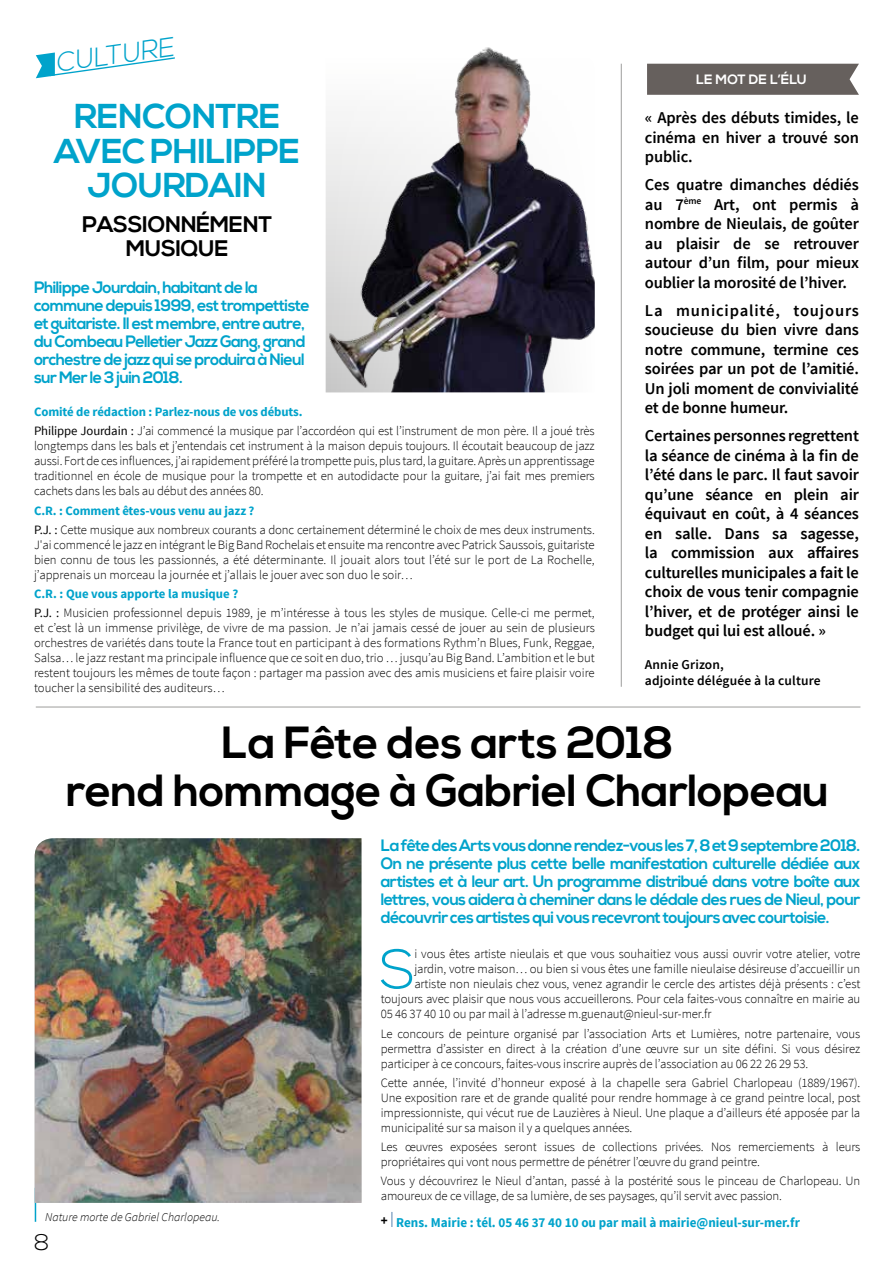
<style>
.page{position:relative;width:893px;height:1263px;background:#fff}
.page>*{position:absolute;margin:0;border:0;box-sizing:border-box;transform-origin:0 0}
.t1{font:300 55.65px "Nexa";color:#00a3cb}
.t2{font:700 45px/48px "Nexa";letter-spacing:-.01em;color:#000;text-align:center}
.t3{font:700 34.5px/34.5px "Nexa";letter-spacing:-.02em;color:#00a3cb;text-align:center}
.t4{font:300 27px "Nexa";color:#00a3cb}
.t5{font:700 22.5px/24px "Nexa";letter-spacing:-.02em;color:#000;text-align:center}
.t6{font:300 22.5px "Nexa";color:#000}
.t7{font:600 16.5px/19.5px "Source Sans Pro";letter-spacing:-.01em;color:#000;text-align:justify}
.t8{font:700 16.5px/18px "Nexa";letter-spacing:-.04em;color:#00a3cb;text-align:justify}
.t9{font:700 13.5px "Source Sans Pro";color:#00a3cb}
.t10{font:600 13.5px/16.5px "Source Sans Pro";letter-spacing:.01em;color:#000}
.t11{font:700 13.5px "Nexa";letter-spacing:.01em;color:#fff}
.t12{font:300 12.75px/15px "Source Sans Pro";letter-spacing:-.01em;color:#000;text-align:justify}
.t13{font:italic 300 12px "Source Sans Pro";color:#000}
.s1{font-weight:700;color:#00a3cb}
.s2{font-weight:400}
.s3{color:#000}
.s4{font-weight:300;font-size:22.95px;color:#05488a}
</style>
<div class="page">
<hr style="left:35px;top:1188px;width:1px;height:34px;background:#00a3cb">
<hr style="left:36px;top:707px;width:824px;height:1px;background:#9d9d9c">
<svg style="left:36px;top:53px;width:139px;height:25px"></svg>
<img style="left:327px;top:47px;width:268px;height:345px">
<img style="left:35px;top:838px;width:326px;height:365px">
<div style="left:647px;top:64px;width:212px;height:31px;background:#66605d"></div>
<hr style="left:621px;top:64px;width:1px;height:623px;background:#9d9d9c">
<h3 class="t4" style="left:54px;top:47px;width:120px;rotate:-8deg">CULTURE</h3>
<h3 class="t3" style="left:54px;top:101px;width:247px">RENCONTRE<br>AVEC PHILIPPE<br>JOURDAIN</h3>
<h3 class="t5" style="left:82px;top:213px;width:192px">PASSIONNÉMENT<br>MUSIQUE</h3>
<p class="t8" style="left:34px;top:279px;width:277px;text-align:left">Philippe Jourdain, habitant de la commune depuis 1999, est trompettiste et guitariste. Il est membre, entre autre, du Combeau Pelletier Jazz Gang, grand orchestre de jazz qui se produira à Nieul sur Mer le 3 juin 2018.</p>
<p class="t12" style="left:34px;top:402px;width:562px;line-height:18.9px"><span class="s1">Comité de rédaction : Parlez-nous de vos débuts.<br></span><span class="s2">Philippe Jourdain :</span> J’ai commencé la musique par l’accordéon qui est l’instrument de mon père. Il a joué très</p>
<p class="t12" style="left:34px;top:438px;width:562px">longtemps dans les bals et j’entendais cet instrument à la maison depuis toujours. Il écoutait beaucoup de jazz aussi. Fort de ces influences, j’ai rapidement préféré la trompette puis, plus tard, la guitare. Après un apprentissage traditionnel en école de musique pour la trompette et en autodidacte pour la guitare, j’ai fait mes premiers cachets dans les bals au début des années 80.</p>
<p class="t12" style="left:34px;top:501px;width:562px;line-height:18.9px"><span class="s1">C.R. : Comment êtes-vous venu au jazz ?<br></span><span class="s2">P.J. :</span> Cette musique aux nombreux courants a donc certainement déterminé le choix de mes deux instruments.</p>
<p class="t12" style="left:34px;top:537px;width:562px">J'ai commencé le jazz en intégrant le Big Band Rochelais et ensuite ma rencontre avec Patrick Saussois, guitariste bien connu de tous les passionnés, a été déterminante. Il jouait alors tout l’été sur le port de La Rochelle, j’apprenais un morceau la journée et j’allais le jouer avec son duo le soir…</p>
<p class="t12" style="left:34px;top:584px;width:562px;line-height:18.9px"><span class="s1">C.R. : Que vous apporte la musique ?<br></span><span class="s2">P.J. :</span> Musicien professionnel depuis 1989, je m’intéresse à tous les styles de musique. Celle-ci me permet,</p>
<p class="t12" style="left:34px;top:620px;width:562px">et c’est là un immense privilège, de vivre de ma passion. Je n’ai jamais cessé de jouer au sein de plusieurs orchestres de variétés dans toute la France tout en participant à des formations Rythm’n Blues, Funk, Reggae, Salsa… le jazz restant ma principale influence que ce soit en duo, trio … jusqu’au Big Band. L’ambition et le but restent toujours les mêmes de toute façon : partager ma passion avec des amis musiciens et faire plaisir voire toucher la sensibilité des auditeurs…</p>
<p class="t11" style="left:696px;top:72px;width:112px">LE MOT DE L’ÉLU</p>
<p class="t7" style="left:645px;top:108px;width:216px">« Après des débuts timides, le cinéma en hiver a trouvé son public.</p>
<p class="t7" style="left:645px;top:176px;width:216px">Ces quatre dimanches dédiés au 7<sup>ème</sup> Art, ont permis à nombre de Nieulais, de goûter au plaisir de se retrouver autour d’un film, pour mieux oublier la morosité de l’hiver.</p>
<p class="t7" style="left:645px;top:301px;width:216px">La municipalité, toujours soucieuse du bien vivre dans notre commune, termine ces soirées par un pot de l’amitié.<br>Un joli moment de convivialité et de bonne humeur.</p>
<p class="t7" style="left:645px;top:427px;width:216px">Certaines personnes regrettent la séance de cinéma à la fin de l’été dans le parc. Il faut savoir qu’une séance en plein air équivaut en coût, à 4 séances en salle. Dans sa sagesse, la commission aux affaires culturelles municipales a fait le choix de vous tenir compagnie l’hiver, et de protéger ainsi le budget qui lui est alloué. »</p>
<p class="t10" style="left:645px;top:656px;width:177px">Annie Grizon,<br>adjointe déléguée à la culture</p>
<h2 class="t2" style="left:66px;top:720px;width:764px">La Fête des arts 2018<br>rend hommage à Gabriel Charlopeau</h2>
<p class="t13" style="left:45px;top:1210px;width:176px">Nature morte de Gabriel Charlopeau.</p>
<h3 class="t6" style="left:34px;top:1229px;width:17px">8</h3>
<p class="t8" style="left:381px;top:837px;width:481px">La fête des Arts vous donne rendez-vous les 7, 8 et 9 septembre 2018.<br>On ne présente plus cette belle manifestation culturelle dédiée aux artistes et à leur art. Un programme distribué dans votre boîte aux lettres, vous aidera à cheminer dans le dédale des rues de Nieul, pour découvrir ces artistes qui vous recevront toujours avec courtoisie.</p>
<h1 class="t1" style="left:380px;top:937px;width:37px">S</h1>
<p class="t12" style="left:414px;top:947px;width:447px">i vous êtes artiste nieulais et que vous souhaitiez vous aussi ouvrir votre atelier, votre</p>
<p class="t12" style="left:414px;top:962px;width:447px">jardin, votre maison… ou bien si vous êtes une famille nieulaise désireuse d’accueillir un</p>
<p class="t12" style="left:414px;top:977px;width:447px">artiste non nieulais chez vous, venez agrandir le cercle des artistes déjà présents : c’est</p>
<p class="t12" style="left:381px;top:992px;width:481px">toujours avec plaisir que nous vous accueillerons. Pour cela faites-vous connaître en mairie au</p>
<p class="t12" style="left:381px;top:1007px;width:332px">05 46 37 40 10 ou par mail à l’adresse m.guenaut@nieul-sur-mer.fr</p>
<p class="t12" style="left:381px;top:1026px;width:481px">Le concours de peinture organisé par l’association Arts et Lumières, notre partenaire, vous permettra d’assister en direct à la création d’une œuvre sur un site défini. Si vous désirez participer à ce concours, faites-vous inscrire auprès de l’association au 06 22 26 29 53.</p>
<p class="t12" style="left:381px;top:1075px;width:481px">Cette année, l’invité d’honneur exposé à la chapelle sera Gabriel Charlopeau (1889/1967).<br>Une exposition rare et de grande qualité pour rendre hommage à ce grand peintre local, post impressionniste, qui vécut rue de Lauzières à Nieul. Une plaque a d’ailleurs été apposée par la municipalité sur sa maison il y a quelques années.</p>
<p class="t12" style="left:381px;top:1139px;width:481px">Les œuvres exposées seront issues de collections privées. Nos remerciements à leurs propriétaires qui vont nous permettre de pénétrer l’œuvre du grand peintre.</p>
<p class="t12" style="left:381px;top:1174px;width:481px">Vous y découvrirez le Nieul d’antan, passé à la postérité sous le pinceau de Charlopeau. Un amoureux de ce village, de sa lumière, de ses paysages, qu’il servit avec passion.</p>
<p class="t9" style="left:381px;top:1213px;width:421px"><span class="s3">+</span> <span class="s4">I</span> Rens. Mairie : tél. 05 46 37 40 10 ou par mail à mairie@nieul-sur-mer.fr</p>
</div>
